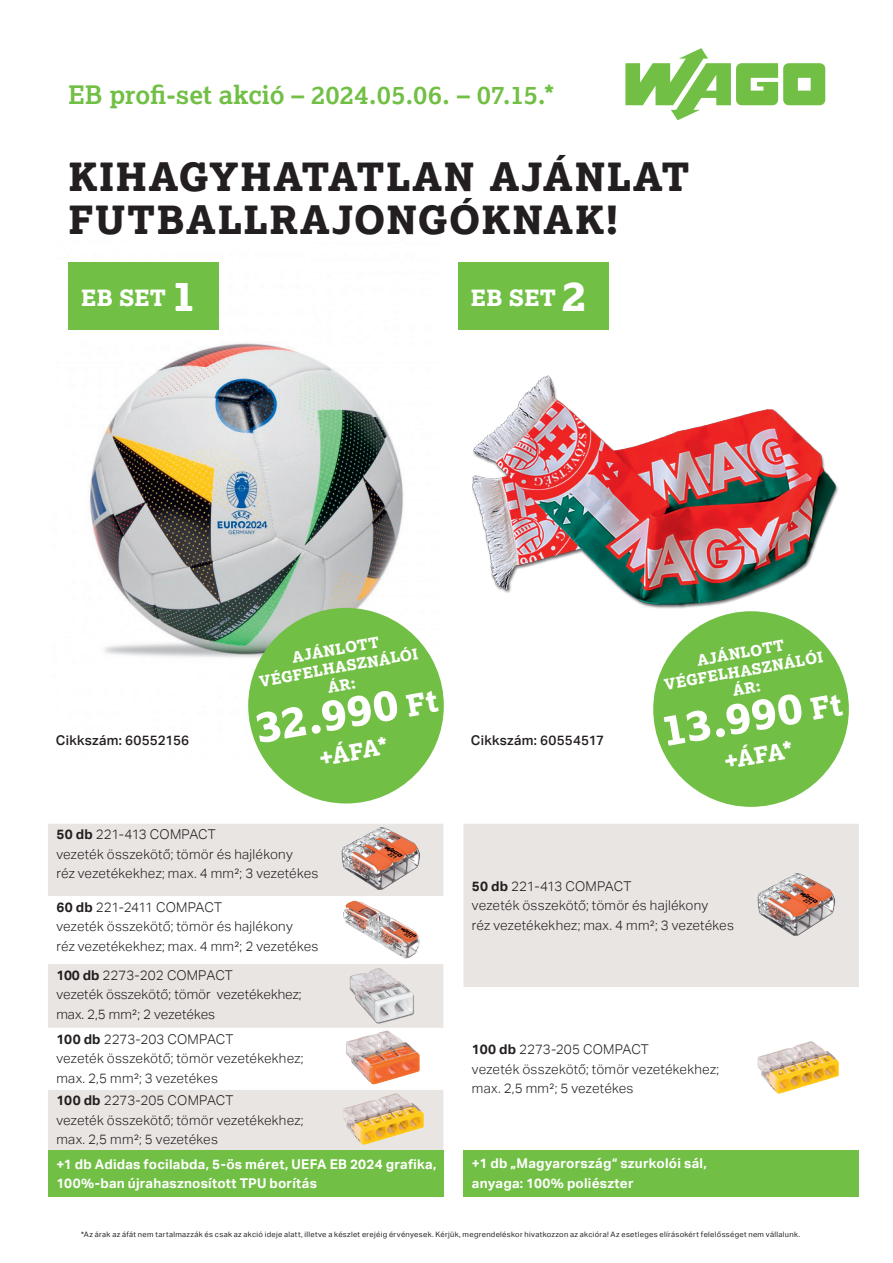
<style>
.page{position:relative;width:893px;height:1263px;background:#fff}
.page>*{position:absolute;margin:0;border:0;box-sizing:border-box;transform-origin:0 0}
.t1{font:800 43.5px "Lexia";color:#fff}
.t2{font:800 39px/43.5px "Lexia";letter-spacing:.035em;color:#231f20}
.t3{font:700 25.5px "Lexia Da Ma";color:#71bf44}
.t4{font:800 22.5px "Lexia";letter-spacing:.01em;color:#fff}
.t5{font:800 15px/18px "Lexia";color:#fff;text-align:center}
.t6{font:300 13.5px/19.5px "Aktiv Grotesk";letter-spacing:.005em;color:#231f20}
.t7{font:700 13.5px/19.5px "Aktiv Grotesk";letter-spacing:.015em;color:#fff}
.t8{font:500 13.5px "Aktiv Grotesk";letter-spacing:.02em;color:#231f20}
.t9{font:7.5px "Aktiv Grotesk";letter-spacing:.04em;color:#231f20}
.s1{font-size:42px}
.s2{font-size:30px}
.s3{font-weight:700}
</style>
<div class="page">
<img style="left:89px;top:262px;width:351px;height:494px">
<div style="left:68px;top:262px;width:150px;height:68px;background:#71bf44"></div>
<div style="left:458px;top:262px;width:150px;height:68px;background:#71bf44"></div>
<svg style="left:625px;top:48px;width:200px;height:72px"></svg>
<img style="left:472px;top:327px;width:367px;height:365px">
<div style="left:653px;top:611px;width:196px;height:196px;background:#71bf44;border-radius:50%"></div>
<div style="left:248px;top:608px;width:196px;height:195px;background:#71bf44;border-radius:50%"></div>
<div style="left:48px;top:824px;width:395px;height:326px;background:#e9e5e2"></div>
<svg style="left:48px;top:896px;width:395px;height:194px"></svg>
<div style="left:48px;top:1150px;width:395px;height:46px;background:#71bf44"></div>
<img style="left:340px;top:826px;width:83px;height:68px">
<img style="left:342px;top:898px;width:80px;height:64px">
<img style="left:345px;top:966px;width:74px;height:60px">
<img style="left:343px;top:1030px;width:77px;height:57px">
<img style="left:339px;top:1092px;width:85px;height:56px">
<div style="left:463px;top:824px;width:396px;height:163px;background:#e9e5e2"></div>
<div style="left:463px;top:1150px;width:396px;height:46px;background:#71bf44"></div>
<img style="left:756px;top:871px;width:83px;height:68px">
<img style="left:757px;top:1041px;width:82px;height:53px">
<h3 class="t3" style="left:68px;top:80px;width:488px">EB profi-set akció – 2024.05.06. – 07.15.*</h3>
<h2 class="t2" style="left:68px;top:155px;width:623px">KIHAGYHATATLAN AJÁNLAT<br>FUTBALLRAJONGÓKNAK!</h2>
<h3 class="t4" style="left:81px;top:285px;width:117px">EB SET <span class="s1">1</span></h3>
<h3 class="t4" style="left:471px;top:285px;width:117px">EB SET <span class="s1">2</span></h3>
<p class="t5" style="left:255px;top:655px;width:162px;rotate:-10deg">AJÁNLOTT<br>VÉGFELHASZNÁLÓI<br>ÁR:</p>
<h1 class="t1" style="left:252px;top:703px;width:185px;rotate:-10deg">32.990 <span class="s2">Ft</span></h1>
<p class="t8" style="left:56px;top:732px;width:135px">Cikkszám: 60552156</p>
<p class="t8" style="left:471px;top:732px;width:135px">Cikkszám: 60554517</p>
<h3 class="t4" style="left:317px;top:745px;width:71px;rotate:-10deg">+ÁFA*</h3>
<p class="t5" style="left:660px;top:658px;width:162px;rotate:-10deg">AJÁNLOTT<br>VÉGFELHASZNÁLÓI<br>ÁR:</p>
<h1 class="t1" style="left:658px;top:706px;width:183px;rotate:-10deg">13.990 <span class="s2">Ft</span></h1>
<h3 class="t4" style="left:722px;top:748px;width:71px;rotate:-10deg">+ÁFA*</h3>
<p class="t6" style="left:56px;top:825px;width:263px"><span class="s3">50 db</span> 221-413 COMPACT<br>vezeték összekötő; tömör és hajlékony<br>réz vezetékekhez; max. 4 mm²; 3 vezetékes</p>
<p class="t6" style="left:56px;top:897px;width:263px"><span class="s3">60 db</span> 221-2411 COMPACT<br>vezeték összekötő; tömör és hajlékony<br>réz vezetékekhez; max. 4 mm²; 2 vezetékes</p>
<p class="t6" style="left:56px;top:965px;width:247px"><span class="s3">100 db</span> 2273-202 COMPACT<br>vezeték összekötő; tömör vezetékekhez; max. 2,5 mm²; 2 vezetékes</p>
<p class="t6" style="left:56px;top:1029px;width:249px"><span class="s3">100 db</span> 2273-203 COMPACT<br>vezeték összekötő; tömör vezetékekhez; max. 2,5 mm²; 3 vezetékes</p>
<p class="t6" style="left:56px;top:1091px;width:249px"><span class="s3">100 db</span> 2273-205 COMPACT<br>vezeték összekötő; tömör vezetékekhez; max. 2,5 mm²; 5 vezetékes</p>
<p class="t7" style="left:56px;top:1154px;width:381px">+1 db Adidas focilabda, 5-ös méret, UEFA EB 2024 grafika,<br>100%-ban újrahasznosított TPU borítás</p>
<p class="t6" style="left:472px;top:876px;width:263px"><span class="s3">50 db</span> 221-413 COMPACT<br>vezeték összekötő; tömör és hajlékony<br>réz vezetékekhez; max. 4 mm²; 3 vezetékes</p>
<p class="t6" style="left:472px;top:1039px;width:249px"><span class="s3">100 db</span> 2273-205 COMPACT<br>vezeték összekötő; tömör vezetékekhez; max. 2,5 mm²; 5 vezetékes</p>
<p class="t7" style="left:472px;top:1154px;width:236px">+1 db „Magyarország“ szurkolói sál, anyaga: 100% poliészter</p>
<p class="t9" style="left:81px;top:1230px;width:720px">*Az árak az áfát nem tartalmazzák és csak az akció ideje alatt, illetve a készlet erejéig érvényesek. Kérjük, megrendeléskor hivatkozzon az akcióra! Az esetleges elírásokért felelősséget nem vállalunk.</p>
</div>
